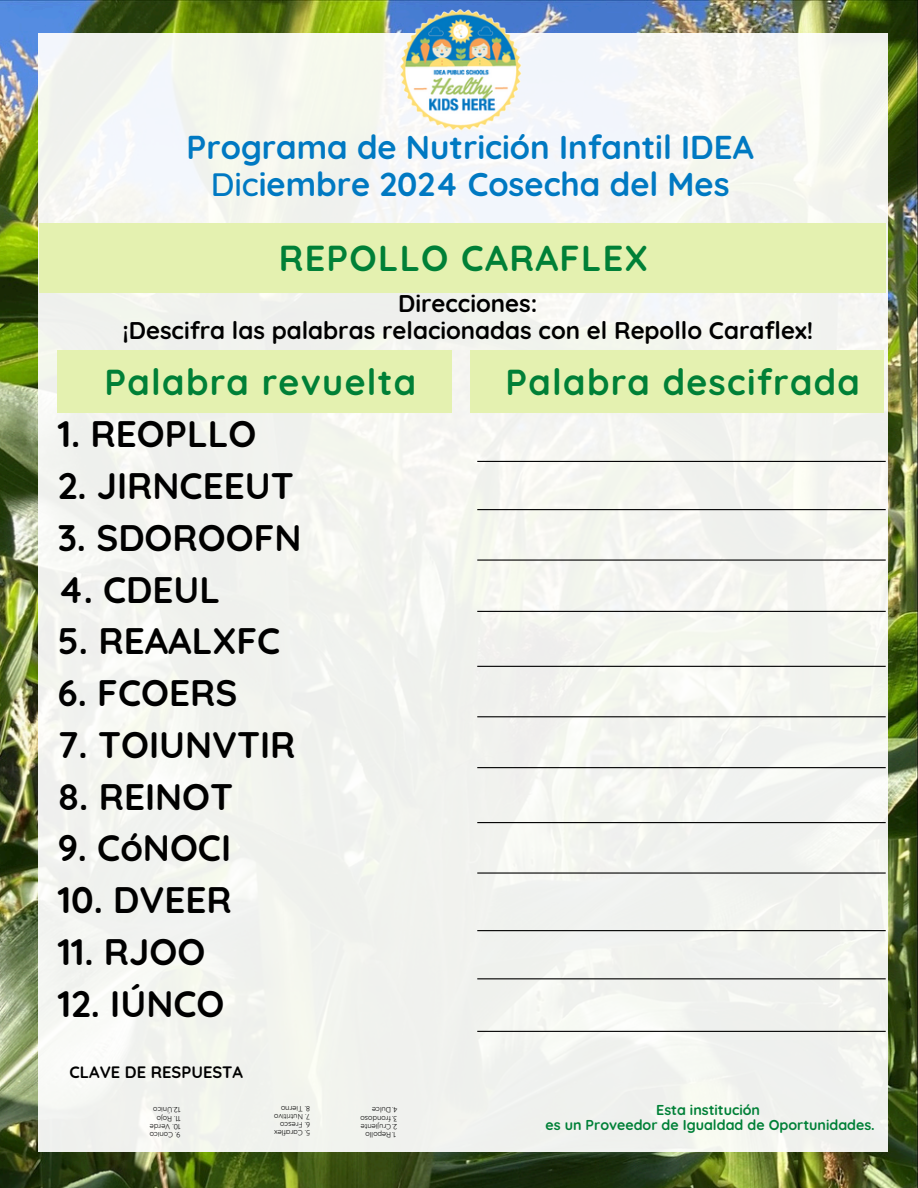
<style>
.page{position:relative;width:918px;height:1188px;background:#fff}
.page>*{position:absolute;margin:0;border:0;box-sizing:border-box;transform-origin:0 0}
.t1{font:700 36.75px "Quicksand";color:#000}
.t2{font:700 36px "Quicksand";letter-spacing:.035em;color:#008037}
.t3{font:700 33px/37.2px "Quicksand";color:#0079c2;text-align:center}
.t4{font:700 24.15px/27px "Quicksand";color:#000;text-align:center}
.t5{font:700 16.5px "Quicksand";color:#000}
.t6{font:700 14.25px/15.8px "Quicksand";color:#008037;text-align:center}
.t7{font:7.5px "Quicksand";color:#000}
.s1{font-weight:500}
</style>
<div class="page">
<img style="left:0;top:0;width:918px;height:1188px">
<div style="left:39px;top:33px;width:849px;height:1118px;background:#f2f3ef"></div>
<img style="left:394px;top:0;width:135px;height:137px">
<div style="left:39px;top:223px;width:847px;height:69px;background:#e4f1b0"></div>
<hr style="left:477px;top:461px;width:409px;height:1px;background:#000">
<hr style="left:477px;top:509px;width:409px;height:1px;background:#000">
<hr style="left:477px;top:560px;width:409px;height:1px;background:#000">
<hr style="left:477px;top:611px;width:409px;height:1px;background:#000">
<hr style="left:477px;top:666px;width:409px;height:1px;background:#000">
<hr style="left:477px;top:716px;width:409px;height:1px;background:#000">
<hr style="left:477px;top:767px;width:409px;height:1px;background:#000">
<hr style="left:477px;top:822px;width:409px;height:1px;background:#000">
<hr style="left:477px;top:872px;width:409px;height:2px;background:#000">
<hr style="left:477px;top:930px;width:409px;height:1px;background:#000">
<hr style="left:477px;top:978px;width:409px;height:1px;background:#000">
<hr style="left:477px;top:1031px;width:409px;height:1px;background:#000">
<div style="left:58px;top:351px;width:394px;height:62px;background:#e4f1b0"></div>
<div style="left:470px;top:351px;width:414px;height:62px;background:#e4f1b0"></div>
<p class="t3" style="left:187px;top:128px;width:569px">Programa de Nutrición Infantil IDEA<br><span class="s1">Dic</span>iembre 2024 Cosecha del Mes</p>
<h2 class="t2" style="left:279px;top:235px;width:371px">REPOLLO CARAFLEX</h2>
<p class="t4" style="left:122px;top:290px;width:692px">Direcciones:<br>¡Descifra las palabras relacionadas con el Repollo Caraflex!</p>
<h1 class="t2" style="left:105px;top:359px;width:313px">Palabra revuelta</h1>
<h4 class="t2" style="left:506px;top:359px;width:356px">Palabra descifrada</h4>
<p class="t1" style="left:58px;top:411px;width:200px">1. REOPLLO</p>
<p class="t1" style="left:58px;top:462px;width:238px">2. JIRNCEEUT</p>
<p class="t1" style="left:58px;top:514px;width:245px">3. SDOROOFN</p>
<p class="t1" style="left:58px;top:566px;width:164px">4. CDEUL</p>
<p class="t1" style="left:58px;top:618px;width:224px">5. REAALXFC</p>
<p class="t1" style="left:58px;top:669px;width:181px">6. FCOERS</p>
<p class="t1" style="left:58px;top:721px;width:239px">7. TOIUNVTIR</p>
<p class="t1" style="left:58px;top:773px;width:177px">8. REINOT</p>
<p class="t1" style="left:58px;top:825px;width:175px">9. CóNOCI</p>
<h5 class="t1" style="left:58px;top:876px;width:176px">10. DVEER</h5>
<h3 class="t1" style="left:58px;top:928px;width:149px">11. RJOO</h3>
<h6 class="t1" style="left:58px;top:980px;width:168px">12. IÚNCO</h6>
<h2 class="t5" style="left:70px;top:1062px;width:175px">CLAVE DE RESPUESTA</h2>
<p class="t7" style="left:181px;top:1115px;width:29px;rotate:-180deg">Ú. 21 ocin</p>
<p class="t7" style="left:181px;top:1123px;width:25px;rotate:-180deg">R. 11 ojo</p>
<p class="t7" style="left:181px;top:1131px;width:32px;rotate:-180deg">V. 01 dre e</p>
<p class="t7" style="left:181px;top:1139px;width:32px;rotate:-180deg">C. 9 oc i no</p>
<p class="t7" style="left:310px;top:1113px;width:31px;rotate:-180deg">T. 8 onre i</p>
<p class="t7" style="left:310px;top:1121px;width:38px;rotate:-180deg">N. 7 ovi t irtu</p>
<p class="t7" style="left:310px;top:1129px;width:32px;rotate:-180deg">ocserF. 6</p>
<p class="t7" style="left:310px;top:1137px;width:38px;rotate:-180deg">C. 5 a ar xe l f</p>
<p class="t7" style="left:397px;top:1115px;width:27px;rotate:-180deg">D. 4 eclu</p>
<p class="t7" style="left:397px;top:1123px;width:38px;rotate:-180deg">dnor f . 3 oso</p>
<p class="t7" style="left:398px;top:1131px;width:38px;rotate:-180deg">C. 2 etnei jur</p>
<p class="t7" style="left:396px;top:1139px;width:32px;rotate:-180deg">R. 1 pe ol lo</p>
<p class="t6" style="left:546px;top:1101px;width:331px">Esta institución<br>es un Proveedor de Igualdad de Oportunidades.</p>
</div>
